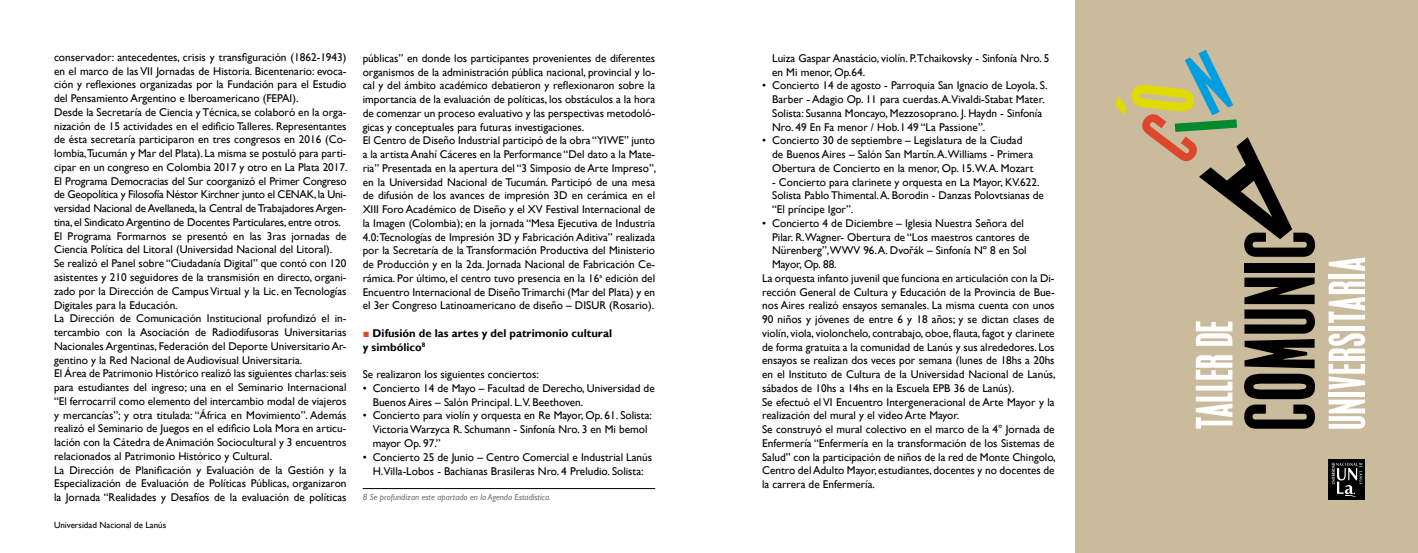
<style>
.page{position:relative;width:1418px;height:553px;background:#fff}
.page>*{position:absolute;margin:0;border:0;box-sizing:border-box;transform-origin:0 0}
.t1{font:11.25px/13.8px "Gill Sans";color:#000}
.t2{font:700 11.25px/13.8px "Gill Sans";color:#000}
.t3{font:9px "Gill Sans";color:#000}
.t4{font:italic 8.75px "Gill Sans";color:#707172}
.s1{font-family:"Arial";color:#e14c25}
</style>
<div class="page">
<hr style="left:363px;top:488px;width:292px;height:1px;background:#000">
<div style="left:1075px;top:0;width:342px;height:553px;background:#cbbb9d"></div>
<svg style="left:1244px;top:374px;width:70px;height:55px"></svg>
<svg style="left:1244px;top:277px;width:70px;height:91px"></svg>
<div style="left:1244px;top:263px;width:70px;height:9px;background:#000"></div>
<svg style="left:1115px;top:50px;width:199px;height:207px"></svg>
<div style="left:1328px;top:459px;width:37px;height:41px;background:#000"></div>
<svg style="left:1331px;top:463px;width:31px;height:34px"></svg>
<svg style="left:1195px;top:355px;width:37px;height:74px"></svg>
<svg style="left:1195px;top:321px;width:37px;height:25px"></svg>
<svg style="left:1328px;top:399px;width:37px;height:30px"></svg>
<div style="left:1328px;top:392px;width:36px;height:5px;background:#fff"></div>
<svg style="left:1328px;top:333px;width:37px;height:56px"></svg>
<div style="left:1328px;top:325px;width:36px;height:5px;background:#fff"></div>
<svg style="left:1328px;top:281px;width:36px;height:42px"></svg>
<div style="left:1328px;top:274px;width:36px;height:5px;background:#fff"></div>
<svg style="left:1328px;top:257px;width:36px;height:14px"></svg>
<p class="t1" style="left:54px;top:50px;width:295px">conservador: antecedentes, crisis y transfiguración (1862-1943) en el marco de las VII Jornadas de Historia. Bicentenario: evoca&shy;ción y reflexiones organizadas por la Fundación para el Estudio del Pensamiento Argentino e Iberoamericano (FEPAI).<br>Desde la Secretaría de Ciencia y Técnica, se colaboró en la orga&shy;nización de 15 actividades en el edificio Talleres. Representantes de ésta secretaría participaron en tres congresos en 2016 (Co&shy;lombia,Tucumán y Mar del Plata). La misma se postuló para parti&shy;cipar en un congreso en Colombia 2017 y otro en La Plata 2017.<br>El Programa Democracias del Sur coorganizó el Primer Congreso de Geopolítica y Filosofía Néstor Kirchner junto el CENAK, la Uni&shy;versidad Nacional de Avellaneda, la Central de Trabajadores Argen&shy;tina, el Sindicato Argentino de Docentes Particulares, entre otros.<br>El Programa Formarnos se presentó en las 3ras jornadas de Ciencia Política del Litoral (Universidad Nacional del Litoral).<br>Se realizó el Panel sobre “Ciudadanía Digital” que contó con 120 asistentes y 210 seguidores de la transmisión en directo, organi&shy;zado por la Dirección de Campus Virtual y la Lic. en Tecnologías Digitales para la Educación.<br>La Dirección de Comunicación Institucional profundizó el in&shy;tercambio con la Asociación de Radiodifusoras Universitarias Nacionales Argentinas, Federación del Deporte Universitario Ar&shy;gentino y la Red Nacional de Audiovisual Universitaria.<br>El Área de Patrimonio Histórico realizó las siguientes charlas: seis para estudiantes del ingreso; una en el Seminario Internacional “El ferrocarril como elemento del intercambio modal de viajeros y mercancías”; y otra titulada: “África en Movimiento”. Además realizó el Seminario de Juegos en el edificio Lola Mora en articu&shy;lación con la Cátedra de Animación Sociocultural y 3 encuentros relacionados al Patrimonio Histórico y Cultural.<br>La Dirección de Planificación y Evaluación de la Gestión y la Especialización de Evaluación de Políticas Públicas, organizaron la Jornada “Realidades y Desafíos de la evaluación de políticas</p>
<p class="t1" style="left:363px;top:51px;width:295px">públicas” en donde los participantes provenientes de diferentes organismos de la administración pública nacional, provincial y lo&shy;cal y del ámbito académico debatieron y reflexionaron sobre la importancia de la evaluación de políticas, los obstáculos a la hora de comenzar un proceso evaluativo y las perspectivas metodoló&shy;gicas y conceptuales para futuras investigaciones.<br>El Centro de Diseño Industrial participó de la obra “YIWE” junto a la artista Anahí Cáceres en la Performance “Del dato a la Mate&shy;ria” Presentada en la apertura del “3 Simposio de Arte Impreso”, en la Universidad Nacional de Tucumán. Participó de una mesa de difusión de los avances de impresión 3D en cerámica en el XIII Foro Académico de Diseño y el XV Festival Internacional de la Imagen (Colombia); en la jornada “Mesa Ejecutiva de Industria 4.0:Tecnologías de Impresión 3D y Fabricación Aditiva” realizada por la Secretaría de la Transformación Productiva del Ministerio de Producción y en la 2da. Jornada Nacional de Fabricación Ce&shy;rámica. Por último, el centro tuvo presencia en la 16<sup>a</sup> edición del Encuentro Internacional de Diseño Trimarchi (Mar del Plata) y en el 3er Congreso Latinoamericano de diseño – DISUR (Rosario).</p>
<p class="t2" style="left:363px;top:326px;width:251px"><span class="s1">■</span> Difusión de las artes y del patrimonio cultural y simbólico<sup>8</sup></p>
<p class="t1" style="left:363px;top:368px;width:178px">Se realizaron los siguientes conciertos:</p>
<p class="t1" style="left:373px;top:381px;width:283px;text-indent:-10px">• Concierto 14 de Mayo – Facultad de Derecho, Universidad de<br>Buenos Aires – Salón Principal. L.V. Beethoven.</p>
<p class="t1" style="left:373px;top:409px;width:281px;text-indent:-10px">• Concierto para violín y orquesta en Re Mayor, Op. 61. Solista:<br>Victoria Warzyca R. Schumann - Sinfonía Nro. 3 en Mi bemol mayor Op. 97.”</p>
<p class="t1" style="left:363px;top:450px;width:291px;text-align:center">• Concierto 25 de Junio – Centro Comercial e Industrial Lanús<br>H.Villa-Lobos - Bachianas Brasileras Nro. 4 Preludio. Solista:</p>
<p class="t4" style="left:363px;top:492px;width:190px">8 Se profundizan este apartado en la Agenda Estadística.</p>
<p class="t3" style="left:54px;top:520px;width:114px">Universidad Nacional de Lanús</p>
<p class="t1" style="left:772px;top:51px;width:279px">Luiza Gaspar Anastácio, violín. P.Tchaikovsky - Sinfonía Nro. 5 en Mi menor, Op.64.</p>
<p class="t1" style="left:772px;top:79px;width:277px;text-indent:-10px">• Concierto 14 de agosto - Parroquia San Ignacio de Loyola. S.<br>Barber - Adagio Op. 11 para cuerdas. A.Vivaldi-Stabat Mater.<br>Solista: Susanna Moncayo, Mezzosoprano. J. Haydn - Sinfonía Nro. 49 En Fa menor / Hob. I 49 “La Passione”.</p>
<p class="t1" style="left:772px;top:134px;width:263px;text-indent:-10px">• Concierto 30 de septiembre – Legislatura de la Ciudad de Buenos Aires – Salón San Martín. A.Williams - Primera<br>Obertura de Concierto en la menor, Op. 15.W. A. Mozart</p>
<p class="t1" style="left:772px;top:175px;width:273px">- Concierto para clarinete y orquesta en La Mayor, KV.622.<br>Solista Pablo Thimental. A. Borodin - Danzas Polovtsianas de “El príncipe Igor”.</p>
<p class="t1" style="left:762px;top:216px;width:263px">• Concierto 4 de Diciembre – Iglesia Nuestra Señora del</p>
<p class="t1" style="left:772px;top:230px;width:259px">Pilar. R.Wagner- Obertura de “Los maestros cantores de</p>
<p class="t1" style="left:772px;top:244px;width:256px">Nürenberg”,WWV 96. A. Dvořák – Sinfonía Nº 8 en Sol</p>
<p class="t1" style="left:772px;top:258px;width:66px">Mayor, Op. 88.</p>
<p class="t1" style="left:762px;top:271px;width:294px">La orquesta infanto juvenil que funciona en articulación con la Di-</p>
<p class="t1" style="left:762px;top:285px;width:294px">rección General de Cultura y Educación de la Provincia de Bue-</p>
<p class="t1" style="left:762px;top:299px;width:294px">nos Aires realizó ensayos semanales. La misma cuenta con unos</p>
<p class="t1" style="left:762px;top:313px;width:294px">90 niños y jóvenes de entre 6 y 18 años; y se dictan clases de</p>
<p class="t1" style="left:762px;top:326px;width:294px">violín, viola, violonchelo, contrabajo, oboe, flauta, fagot y clarinete</p>
<p class="t1" style="left:762px;top:340px;width:294px">de forma gratuita a la comunidad de Lanús y sus alrededores. Los</p>
<p class="t1" style="left:762px;top:354px;width:294px">ensayos se realizan dos veces por semana (lunes de 18hs a 20hs</p>
<p class="t1" style="left:762px;top:368px;width:295px">en el Instituto de Cultura de la Universidad Nacional de Lanús,</p>
<p class="t1" style="left:762px;top:381px;width:254px">sábados de 10hs a 14hs en la Escuela EPB 36 de Lanús).</p>
<p class="t1" style="left:762px;top:395px;width:294px">Se efectuó el VI Encuentro Intergeneracional de Arte Mayor y la</p>
<p class="t1" style="left:762px;top:409px;width:198px">realización del mural y el video Arte Mayor.</p>
<p class="t1" style="left:762px;top:423px;width:294px">Se construyó el mural colectivo en el marco de la 4° Jornada de</p>
<p class="t1" style="left:762px;top:436px;width:294px">Enfermería “Enfermería en la transformación de los Sistemas de</p>
<p class="t1" style="left:762px;top:450px;width:295px">Salud” con la participación de niños de la red de Monte Chingolo,</p>
<p class="t1" style="left:762px;top:464px;width:294px">Centro del Adulto Mayor, estudiantes, docentes y no docentes de</p>
<p class="t1" style="left:762px;top:478px;width:114px">la carrera de Enfermería.</p>
</div>
